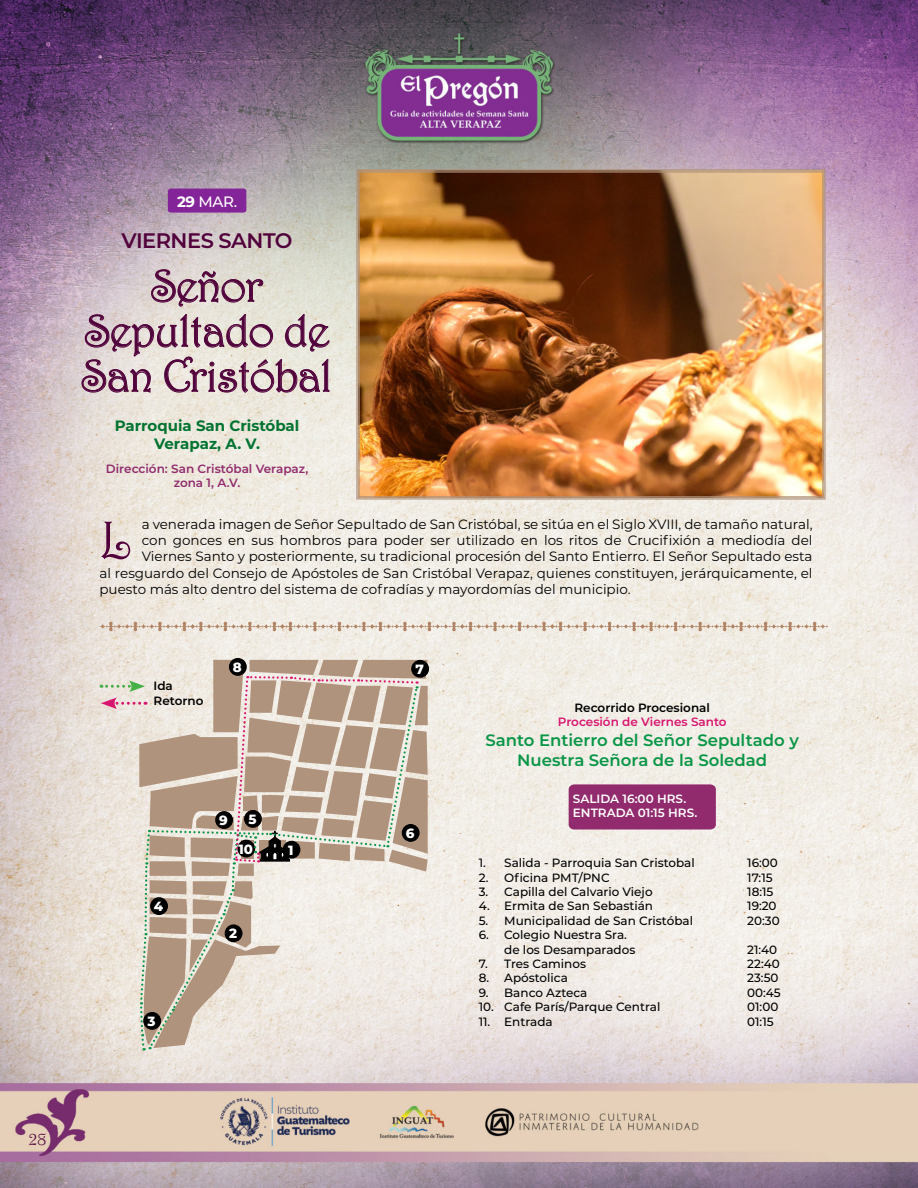
<style>
.page{position:relative;width:918px;height:1188px;background:#fff}
.page>*{position:absolute;margin:0;border:0;box-sizing:border-box;transform-origin:0 0}
.t1{font:54px "Harrington";color:#51023b}
.t2{font:45px/45px "Harrington";letter-spacing:-.025em;color:#51023b;text-align:center}
.t3{font:600 21px "Montserrat";letter-spacing:-.025em;color:#51023b}
.t4{font:18px "Harrington";color:#51023b}
.t5{font:600 16.5px/19.8px "Montserrat";color:#099647;text-align:center}
.t6{font:700 15px/18px "Montserrat";color:#007330;text-align:center}
.t7{font:500 15px "Montserrat";color:#fff}
.t8{font:13.5px "Montserrat";color:#000}
.t9{font:800 13.35px "Montserrat";color:#fff}
.t10{font:500 12px/14.4px "Montserrat";color:#000}
.t11{font:600 12px/14.4px "Montserrat";color:#912b6d;text-align:center}
.t12{font:600 12px/14.4px "Montserrat";color:#fff}
.t13{font:600 12px/14.4px "Montserrat";color:#000}
.t14{font:600 12px "Montserrat";color:#d9166f}
.s1{font-weight:700}
</style>
<div class="page">
<img style="left:0;top:0;width:918px;height:1188px">
<svg style="left:81px;top:269px;width:249px;height:124px;background:#d1c2c2"></svg>
<svg style="left:99px;top:622px;width:729px;height:9px;background:#dfd0c2"></svg>
<svg style="left:229px;top:658px;width:18px;height:18px"></svg>
<div style="left:569px;top:784px;width:147px;height:46px;background:#912b6d"></div>
<svg style="left:101px;top:660px;width:327px;height:392px;background:#d0c2b5"></svg>
<img style="left:356px;top:169px;width:470px;height:331px">
<div style="left:359px;top:172px;width:464px;height:325px;border:1px solid #b0937c"></div>
<div style="left:168px;top:189px;width:78px;height:24px;background:#842499;border-radius:3px"></div>
<p class="t7" style="left:177px;top:194px;width:61px"><span class="s1">29</span> MAR.</p>
<h3 class="t3" style="left:122px;top:229px;width:172px">VIERNES SANTO</h3>
<h2 class="t2" style="left:82px;top:264px;width:252px">Señor<br>Sepultado de<br>San Cristóbal</h2>
<p class="t6" style="left:115px;top:416px;width:186px">Parroquia San Cristóbal<br>Verapaz, A. V.</p>
<p class="t11" style="left:106px;top:461px;width:204px">Dirección: San Cristóbal Verapaz, zona 1, A.V.</p>
<p class="t8" style="left:142px;top:517px;width:672px">a venerada imagen de Señor Sepultado de San Cristóbal, se sitúa en el Siglo XVIII, de tamaño natural,</p>
<p class="t8" style="left:142px;top:533px;width:672px">con gonces en sus hombros para poder ser utilizado en los ritos de Crucifixión a mediodía del</p>
<p class="t8" style="left:142px;top:549px;width:672px">Viernes Santo y posteriormente, su tradicional procesión del Santo Entierro. El Señor Sepultado esta</p>
<p class="t8" style="left:99px;top:566px;width:715px">al resguardo del Consejo de Apóstoles de San Cristóbal Verapaz, quienes constituyen, jerárquicamente, el</p>
<p class="t8" style="left:99px;top:582px;width:533px">puesto más alto dentro del sistema de cofradías y mayordomías del municipio.</p>
<h1 class="t1" style="left:99px;top:511px;width:33px">L</h1>
<p class="t13" style="left:154px;top:679px;width:51px">Ida<br>Retorno</p>
<p class="t9" style="left:233px;top:661px;width:10px">8</p>
<p class="t9" style="left:415px;top:663px;width:10px">7</p>
<p class="t9" style="left:154px;top:900px;width:11px">4</p>
<p class="t9" style="left:148px;top:1015px;width:10px">3</p>
<p class="t9" style="left:219px;top:814px;width:10px">9</p>
<p class="t9" style="left:248px;top:813px;width:10px">5</p>
<p class="t9" style="left:238px;top:843px;width:16px">10</p>
<p class="t9" style="left:288px;top:844px;width:7px">1</p>
<p class="t9" style="left:229px;top:928px;width:10px">2</p>
<p class="t9" style="left:406px;top:827px;width:10px">6</p>
<p class="t13" style="left:575px;top:700px;width:137px">Recorrido Procesional</p>
<p class="t14" style="left:558px;top:716px;width:170px">Procesión de Viernes Santo</p>
<p class="t5" style="left:486px;top:730px;width:315px">Santo Entierro del Señor Sepultado y<br>Nuestra Señora de la Soledad</p>
<p class="t12" style="left:573px;top:791px;width:126px">SALIDA 16:00 HRS.<br>ENTRADA 01:15 HRS.</p>
<p class="t10" style="left:479px;top:856px;width:218px">1. Salida - Parroquia San Cristobal</p>
<p class="t10" style="left:747px;top:856px;width:32px">16:00</p>
<p class="t10" style="left:479px;top:871px;width:132px">2. Oficina PMT/PNC</p>
<p class="t10" style="left:747px;top:871px;width:27px">17:15</p>
<p class="t10" style="left:479px;top:885px;width:175px">3. Capilla del Calvario Viejo</p>
<p class="t10" style="left:747px;top:885px;width:28px">18:15</p>
<p class="t10" style="left:479px;top:899px;width:176px">4. Ermita de San Sebastián</p>
<p class="t10" style="left:747px;top:899px;width:31px">19:20</p>
<p class="t10" style="left:479px;top:914px;width:216px">5. Municipalidad de San Cristóbal</p>
<p class="t10" style="left:747px;top:914px;width:34px">20:30</p>
<p class="t10" style="left:504px;top:928px;width:133px;text-indent:-26px">6. Colegio Nuestra Sra. de los Desamparados</p>
<p class="t10" style="left:747px;top:943px;width:32px">21:40</p>
<p class="t10" style="left:479px;top:957px;width:109px">7. Tres Caminos</p>
<p class="t10" style="left:747px;top:957px;width:34px">22:40</p>
<p class="t10" style="left:479px;top:971px;width:91px">8. Apóstolica</p>
<p class="t10" style="left:747px;top:971px;width:33px">23:50</p>
<p class="t10" style="left:479px;top:986px;width:110px">9. Banco Azteca</p>
<p class="t10" style="left:747px;top:986px;width:35px">00:45</p>
<p class="t10" style="left:479px;top:1000px;width:183px">10. Cafe París/Parque Central</p>
<p class="t10" style="left:747px;top:1000px;width:33px">01:00</p>
<p class="t10" style="left:479px;top:1015px;width:76px">11. Entrada</p>
<p class="t10" style="left:747px;top:1015px;width:28px">01:15</p>
<h3 class="t4" style="left:29px;top:1129px;width:19px">28</h3>
</div>
